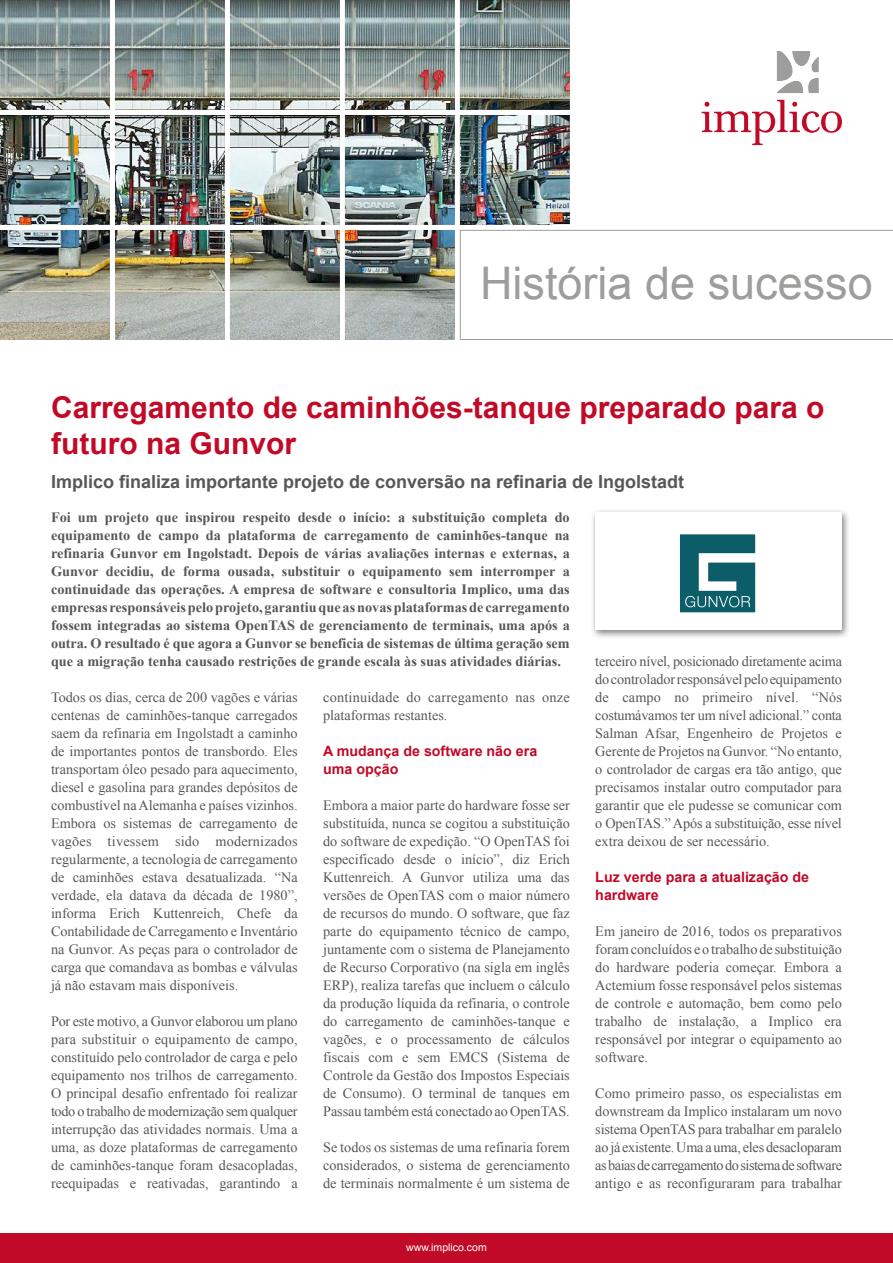
<style>
.page{position:relative;width:893px;height:1263px;background:#fff}
.page>*{position:absolute;margin:0;border:0;box-sizing:border-box;transform-origin:0 0}
.t1{font:45px "Arial";color:#9d9d9c}
.t2{font:700 30px/36px "Arial";color:#c10a27}
.t3{font:700 18px "Arial";color:#575756}
.t4{font:14.25px/18px "Times New Roman";color:#575756;text-align:justify}
.t5{font:700 14.25px/18px "Times New Roman";color:#575756;text-align:justify}
.t6{font:700 14.25px/18px "Arial";color:#c10a27}
.t7{font:10.5px "Arial";color:#fff}
</style>
<div class="page">
<svg style="left:702px;top:100px;width:140px;height:45px"></svg>
<svg style="left:777px;top:51px;width:42px;height:42px"></svg>
<div style="left:0;top:1233px;width:893px;height:30px;background:#c10a27"></div>
<svg style="left:570px;top:230px;width:323px;height:110px"></svg>
<div style="left:590px;top:508px;width:261px;height:131px;background:#000;opacity:.5"></div>
<div style="left:595px;top:513px;width:247px;height:117px;background:#fff"></div>
<svg style="left:680px;top:534px;width:75px;height:78px"></svg>
<img style="left:0;top:0;width:570px;height:340px">
<h1 class="t1" style="left:480px;top:252px;width:394px">História de sucesso</h1>
<h2 class="t2" style="left:51px;top:389px;width:775px">Carregamento de caminhões-tanque preparado para o futuro na Gunvor</h2>
<p class="t3" style="left:51px;top:469px;width:635px">Implico finaliza importante projeto de conversão na refinaria de Ingolstadt</p>
<p class="t5" style="left:51px;top:508px;width:520px">Foi um projeto que inspirou respeito desde o início: a substituição completa do equipamento de campo da plataforma de carregamento de caminhões-tanque na refinaria Gunvor em Ingolstadt. Depois de várias avaliações internas e externas, a Gunvor decidiu, de forma ousada, substituir o equipamento sem interromper a continuidade das operações. A empresa de software e consultoria Implico, uma das empresas responsáveis pelo projeto, garantiu que as novas plataformas de carregamento fossem integradas ao sistema OpenTAS de gerenciamento de terminais, uma após a outra. O resultado é que agora a Gunvor se beneficia de sistemas de última geração sem que a migração tenha causado restrições de grande escala às suas atividades diárias.</p>
<p class="t4" style="left:51px;top:688px;width:248px">Todos os dias, cerca de 200 vagões e várias centenas de caminhões-tanque carregados saem da refinaria em Ingolstadt a caminho de importantes pontos de transbordo. Eles transportam óleo pesado para aquecimento, diesel e gasolina para grandes depósitos de combustível na Alemanha e países vizinhos.<br>Embora os sistemas de carregamento de vagões tivessem sido modernizados regularmente, a tecnologia de carregamento de caminhões estava desatualizada. “Na verdade, ela datava da década de 1980”, informa Erich Kuttenreich, Chefe da Contabilidade de Carregamento e Inventário na Gunvor. As peças para o controlador de carga que comandava as bombas e válvulas já não estavam mais disponíveis.</p>
<p class="t4" style="left:51px;top:1012px;width:248px">Por este motivo, a Gunvor elaborou um plano para substituir o equipamento de campo, constituído pelo controlador de carga e pelo equipamento nos trilhos de carregamento.<br>O principal desafio enfrentado foi realizar todo o trabalho de modernização sem qualquer interrupção das atividades normais. Uma a uma, as doze plataformas de carregamento de caminhões-tanque foram desacopladas, reequipadas e reativadas, garantindo a</p>
<p class="t4" style="left:323px;top:688px;width:248px">continuidade do carregamento nas onze plataformas restantes.</p>
<p class="t6" style="left:323px;top:742px;width:216px">A mudança de software não era uma opção</p>
<p class="t4" style="left:323px;top:796px;width:248px">Embora a maior parte do hardware fosse ser substituída, nunca se cogitou a substituição do software de expedição. “O OpenTAS foi especificado desde o início”, diz Erich Kuttenreich. A Gunvor utiliza uma das versões de OpenTAS com o maior número de recursos do mundo. O software, que faz parte do equipamento técnico de campo, juntamente com o sistema de Planejamento de Recurso Corporativo (na sigla em inglês ERP), realiza tarefas que incluem o cálculo da produção líquida da refinaria, o controle do carregamento de caminhões-tanque e vagões, e o processamento de cálculos fiscais com e sem EMCS (Sistema de Controle da Gestão dos Impostos Especiais de Consumo). O terminal de tanques em Passau também está conectado ao OpenTAS.</p>
<p class="t4" style="left:323px;top:1138px;width:248px">Se todos os sistemas de uma refinaria forem considerados, o sistema de gerenciamento de terminais normalmente é um sistema de</p>
<p class="t7" style="left:406px;top:1240px;width:82px">www.implico.com</p>
<p class="t4" style="left:595px;top:652px;width:248px">terceiro nível, posicionado diretamente acima do controlador responsável pelo equipamento de campo no primeiro nível. “Nós costumávamos ter um nível adicional.” conta Salman Afsar, Engenheiro de Projetos e Gerente de Projetos na Gunvor. “No entanto, o controlador de cargas era tão antigo, que precisamos instalar outro computador para garantir que ele pudesse se comunicar com o OpenTAS.” Após a substituição, esse nível extra deixou de ser necessário.</p>
<p class="t6" style="left:595px;top:868px;width:215px">Luz verde para a atualização de hardware</p>
<p class="t4" style="left:595px;top:922px;width:248px">Em janeiro de 2016, todos os preparativos foram concluídos e o trabalho de substituição do hardware poderia começar. Embora a Actemium fosse responsável pelos sistemas de controle e automação, bem como pelo trabalho de instalação, a Implico era responsável por integrar o equipamento ao software.</p>
<p class="t4" style="left:595px;top:1084px;width:248px">Como primeiro passo, os especialistas em downstream da Implico instalaram um novo sistema OpenTAS para trabalhar em paralelo ao já existente. Uma a uma, eles desacloparam as baias de carregamento do sistema de software antigo e as reconfiguraram para trabalhar</p>
</div>
